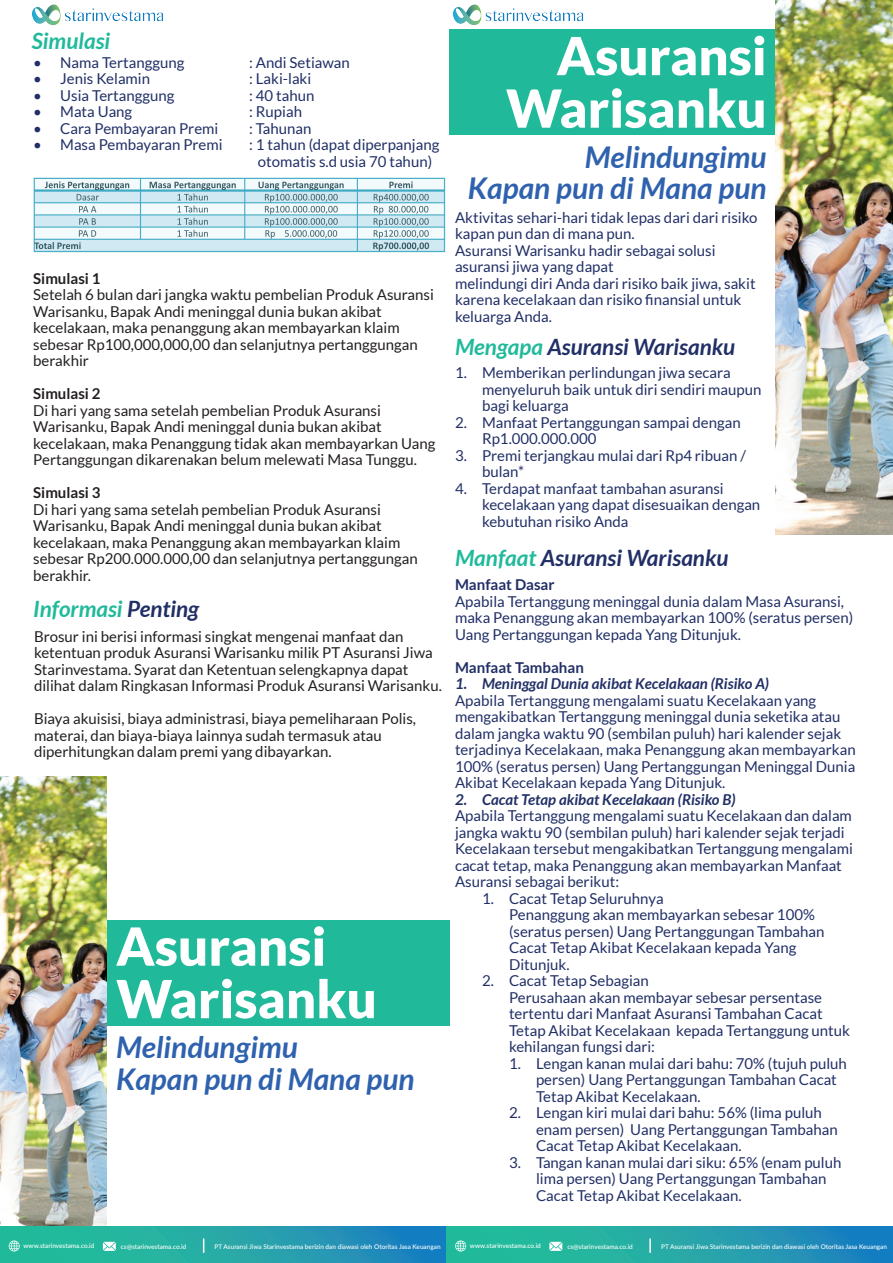
<style>
.page{position:relative;width:893px;height:1263px;background:#fff}
.page>*{position:absolute;margin:0;border:0;box-sizing:border-box;transform-origin:0 0}
.t1{font:900 52.5px/52.5px "Lato";color:#fff;text-align:right}
.t2{font:italic 700 30px/31.5px "Lato";color:#2f62ae;text-align:right}
.t3{font:italic 700 22.5px "Lato";color:#212f66}
.t4{font:italic 700 22.5px "Lato";color:#20ba9b}
.t5{font:15px/16.5px "Lato";color:#212f66}
.t6{font:15px/16.5px "Lato";color:#231f20}
.t7{font:italic 700 15px "Lato";color:#212f66}
.t8{font:700 15px "Lato";color:#212f66}
.t9{font:700 15px "Lato";color:#231f20}
.t10{font:500 6.45px "Lato";color:#fff}
.s1{color:#212f66}
.s2{color:#20ba9b}
</style>
<div class="page">
<div style="left:6px;top:920px;width:443px;height:106px;background:#20ba9b"></div>
<img style="left:0;top:777px;width:107px;height:449px">
<div style="left:0;top:1226px;width:447px;height:37px;background:linear-gradient(to right,#27c794,#1f81c0)"></div>
<svg style="left:9px;top:1240px;width:11px;height:12px"></svg>
<svg style="left:103px;top:1242px;width:13px;height:9px"></svg>
<svg style="left:203px;top:1238px;width:1px;height:15px"></svg>
<div style="left:446px;top:1226px;width:447px;height:37px;background:linear-gradient(to right,#27c794,#1f81c0)"></div>
<svg style="left:455px;top:1240px;width:11px;height:12px"></svg>
<svg style="left:549px;top:1242px;width:13px;height:9px"></svg>
<svg style="left:649px;top:1238px;width:2px;height:15px"></svg>
<div style="left:450px;top:29px;width:443px;height:106px;background:#20ba9b"></div>
<img style="left:775px;top:0;width:118px;height:534px">
<img style="left:453px;top:4px;width:131px;height:21px">
<img style="left:32px;top:4px;width:132px;height:21px">
<img style="left:33px;top:177px;width:412px;height:75px">
<h3 class="t4" style="left:32px;top:28px;width:80px">Simulasi</h3>
<p class="t5" style="left:33px;top:54px;width:153px">• Nama Tertanggung</p>
<p class="t5" style="left:249px;top:54px;width:102px">: Andi Setiawan</p>
<p class="t5" style="left:33px;top:70px;width:118px">• Jenis Kelamin</p>
<p class="t5" style="left:249px;top:70px;width:64px">: Laki-laki</p>
<p class="t5" style="left:33px;top:87px;width:143px">• Usia Tertanggung</p>
<p class="t5" style="left:249px;top:87px;width:67px">: 40 tahun</p>
<p class="t5" style="left:33px;top:103px;width:101px">• Mata Uang</p>
<p class="t5" style="left:249px;top:103px;width:54px">: Rupiah</p>
<p class="t5" style="left:33px;top:120px;width:187px">• Cara Pembayaran Premi</p>
<p class="t5" style="left:249px;top:120px;width:64px">: Tahunan</p>
<p class="t5" style="left:33px;top:136px;width:191px">• Masa Pembayaran Premi</p>
<p class="t5" style="left:249px;top:136px;width:192px;text-align:center">: 1 tahun (dapat diperpanjang otomatis s.d usia 70 tahun)</p>
<p class="t9" style="left:33px;top:270px;width:69px">Simulasi 1</p>
<p class="t6" style="left:33px;top:287px;width:402px">Setelah 6 bulan dari jangka waktu pembelian Produk Asuransi Warisanku, Bapak Andi meninggal dunia bukan akibat kecelakaan, maka penanggung akan membayarkan klaim sebesar Rp100,000,000,00 dan selanjutnya pertanggungan berakhir</p>
<p class="t9" style="left:33px;top:385px;width:69px">Simulasi 2</p>
<p class="t6" style="left:33px;top:402px;width:404px">Di hari yang sama setelah pembelian Produk Asuransi Warisanku, Bapak Andi meninggal dunia bukan akibat kecelakaan, maka Penanggung tidak akan membayarkan Uang Pertanggungan dikarenakan belum melewati Masa Tunggu.</p>
<p class="t9" style="left:33px;top:484px;width:69px">Simulasi 3</p>
<p class="t6" style="left:33px;top:501px;width:386px">Di hari yang sama setelah pembelian Produk Asuransi Warisanku, Bapak Andi meninggal dunia bukan akibat kecelakaan, maka Penanggung akan membayarkan klaim sebesar Rp200.000.000,00 dan selanjutnya pertanggungan berakhir.</p>
<h3 class="t4" style="left:33px;top:596px;width:167px">Informasi <span class="s1">Penting</span></h3>
<p class="t6" style="left:34px;top:628px;width:409px">Brosur ini berisi informasi singkat mengenai manfaat dan ketentuan produk Asuransi Warisanku milik PT Asuransi Jiwa Starinvestama. Syarat dan Ketentuan selengkapnya dapat dilihat dalam Ringkasan Informasi Produk Asuransi Warisanku.</p>
<p class="t6" style="left:34px;top:711px;width:384px">Biaya akuisisi, biaya administrasi, biaya pemeliharaan Polis, materai, dan biaya-biaya lainnya sudah termasuk atau diperhitungkan dalam premi yang dibayarkan.</p>
<h1 class="t1" style="left:116px;top:919px;width:262px;text-align:left">Asuransi<br>Warisanku</h1>
<h2 class="t2" style="left:116px;top:1032px;width:300px;text-align:left">Melindungimu<br>Kapan pun di Mana pun</h2>
<h1 class="t1" style="left:506px;top:29px;width:262px">Asuransi<br>Warisanku</h1>
<h2 class="t2" style="left:468px;top:142px;width:300px">Melindungimu<br>Kapan pun di Mana pun</h2>
<p class="t5" style="left:455px;top:209px;width:304px">Aktivitas sehari-hari tidak lepas dari dari risiko kapan pun dan di mana pun.<br>Asuransi Warisanku hadir sebagai solusi asuransi jiwa yang dapat<br>melindungi diri Anda dari risiko baik jiwa, sakit karena kecelakaan dan risiko finansial untuk keluarga Anda.</p>
<h3 class="t3" style="left:455px;top:334px;width:282px"><span class="s2">Mengapa</span> Asuransi Warisanku</h3>
<p class="t5" style="left:482px;top:364px;width:281px;text-indent:-27px">1. Memberikan perlindungan jiwa secara menyeluruh baik untuk diri sendiri maupun bagi keluarga</p>
<p class="t5" style="left:482px;top:414px;width:260px;text-indent:-27px">2. Manfaat Pertanggungan sampai dengan<br>Rp1.000.000.000</p>
<p class="t5" style="left:482px;top:447px;width:265px;text-indent:-27px">3. Premi terjangkau mulai dari Rp4 ribuan / bulan*</p>
<p class="t5" style="left:482px;top:480px;width:280px;text-indent:-27px">4. Terdapat manfaat tambahan asuransi kecelakaan yang dapat disesuaikan dengan kebutuhan risiko Anda</p>
<h3 class="t3" style="left:455px;top:545px;width:275px"><span class="s2">Manfaat</span> Asuransi Warisanku</h3>
<p class="t8" style="left:455px;top:576px;width:101px">Manfaat Dasar</p>
<p class="t5" style="left:455px;top:593px;width:400px">Apabila Tertanggung meninggal dunia dalam Masa Asuransi, maka Penanggung akan membayarkan 100% (seratus persen)<br>Uang Pertanggungan kepada Yang Ditunjuk.</p>
<p class="t8" style="left:455px;top:659px;width:130px">Manfaat Tambahan</p>
<p class="t7" style="left:455px;top:675px;width:316px">1. Meninggal Dunia akibat Kecelakaan (Risiko A)</p>
<p class="t5" style="left:455px;top:692px;width:402px">Apabila Tertanggung mengalami suatu Kecelakaan yang mengakibatkan Tertanggung meninggal dunia seketika atau dalam jangka waktu 90 (sembilan puluh) hari kalender sejak terjadinya Kecelakaan, maka Penanggung akan membayarkan 100% (seratus persen) Uang Pertanggungan Meninggal Dunia Akibat Kecelakaan kepada Yang Ditunjuk.</p>
<p class="t7" style="left:455px;top:791px;width:282px">2. Cacat Tetap akibat Kecelakaan (Risiko B)</p>
<p class="t5" style="left:455px;top:807px;width:399px">Apabila Tertanggung mengalami suatu Kecelakaan dan dalam jangka waktu 90 (sembilan puluh) hari kalender sejak terjadi Kecelakaan tersebut mengakibatkan Tertanggung mengalami cacat tetap, maka Penanggung akan membayarkan Manfaat Asuransi sebagai berikut:</p>
<p class="t5" style="left:509px;top:890px;width:317px;text-indent:-27px">1. Cacat Tetap Seluruhnya<br>Penanggung akan membayarkan sebesar 100% (seratus persen) Uang Pertanggungan Tambahan Cacat Tetap Akibat Kecelakaan kepada Yang Ditunjuk.</p>
<p class="t5" style="left:509px;top:972px;width:343px;text-indent:-27px">2. Cacat Tetap Sebagian<br>Perusahaan akan membayar sebesar persentase tertentu dari Manfaat Asuransi Tambahan Cacat Tetap Akibat Kecelakaan kepada Tertanggung untuk kehilangan fungsi dari:</p>
<p class="t5" style="left:536px;top:1055px;width:312px;text-indent:-27px">1. Lengan kanan mulai dari bahu: 70% (tujuh puluh persen) Uang Pertanggungan Tambahan Cacat<br>Tetap Akibat Kecelakaan.</p>
<p class="t5" style="left:536px;top:1104px;width:303px;text-indent:-27px">2. Lengan kiri mulai dari bahu: 56% (lima puluh enam persen) Uang Pertanggungan Tambahan<br>Cacat Tetap Akibat Kecelakaan.</p>
<p class="t5" style="left:536px;top:1154px;width:307px;text-indent:-27px">3. Tangan kanan mulai dari siku: 65% (enam puluh lima persen) Uang Pertanggungan Tambahan<br>Cacat Tetap Akibat Kecelakaan.</p>
<p class="t10" style="left:23px;top:1241px;width:72px">www.starinvestama.co.id</p>
<p class="t10" style="left:121px;top:1242px;width:67px">cs@starinvestama.co.id</p>
<p class="t10" style="left:215px;top:1242px;width:228px">PT Asuransi Jiwa Starinvestama berizin dan diawasi oleh Otoritas Jasa Keuangan</p>
<p class="t10" style="left:470px;top:1241px;width:72px">www.starinvestama.co.id</p>
<p class="t10" style="left:567px;top:1242px;width:67px">cs@starinvestama.co.id</p>
<p class="t10" style="left:661px;top:1242px;width:228px">PT Asuransi Jiwa Starinvestama berizin dan diawasi oleh Otoritas Jasa Keuangan</p>
</div>
